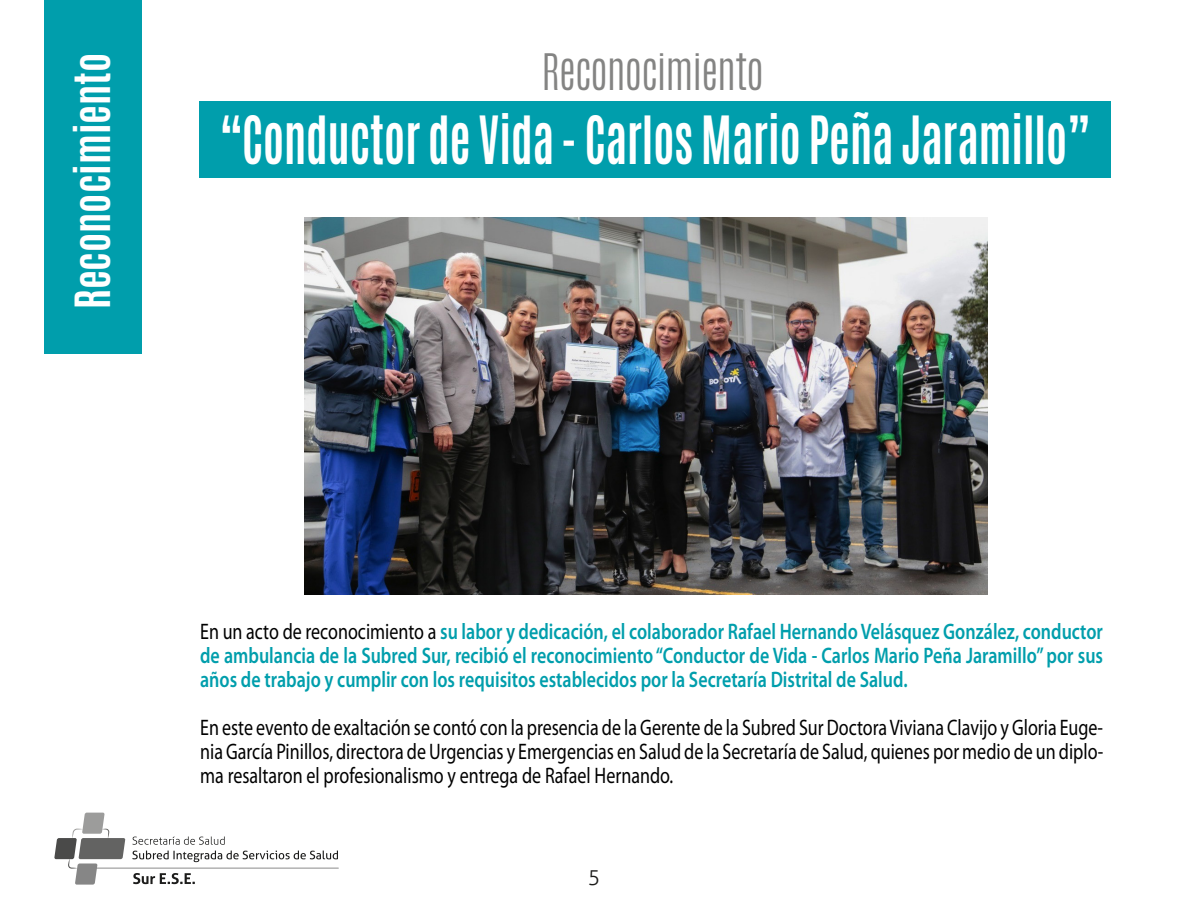
<style>
.page{position:relative;width:1188px;height:918px;background:#fff}
.page>*{position:absolute;margin:0;border:0;box-sizing:border-box;transform-origin:0 0}
.t1{font:700 55.5px "Antonio";color:#fff;scale:.8 1}
.t2{font:300 42px "Antonio";letter-spacing:-.02em;color:#848483}
.t3{font:700 40.5px "Antonio";color:#fff}
.t4{font:600 22.5px/24px "Myriad Pro";color:#009eac;text-align:justify;scale:.8 1}
.t5{font:22.5px/24px "Myriad Pro";color:#000;text-align:justify;scale:.8 1}
.t6{font:300 21px "Aller";color:#1c1c1b}
.s1{font-weight:400;color:#000}
</style>
<div class="page">
<div style="left:44px;top:0;width:98px;height:353px;background:#009eac"></div>
<svg style="left:132px;top:851px;width:206px;height:11px"></svg>
<svg style="left:132px;top:837px;width:93px;height:8px"></svg>
<svg style="left:133px;top:873px;width:62px;height:11px"></svg>
<hr style="left:96px;top:868px;width:243px;height:1px;background:#868686">
<svg style="left:54px;top:813px;width:71px;height:72px"></svg>
<img style="left:304px;top:218px;width:684px;height:377px">
<div style="left:199px;top:101px;width:912px;height:77px;background:#009eac"></div>
<h3 class="t3" style="left:62px;top:309px;width:258px;rotate:-90deg">Reconocimiento</h3>
<h2 class="t2" style="left:542px;top:41px;width:224px">Reconocimiento</h2>
<h1 class="t1" style="left:220px;top:99px;width:1090px">“Conductor de Vida - Carlos Mario Peña Jaramillo”</h1>
<p class="t4" style="left:200px;top:619px;width:1130px"><span class="s1">En un acto de reconocimiento a</span> su labor y dedicación, el colaborador Rafael Hernando Velásquez González, conductor de ambulancia de la Subred Sur, recibió el reconocimiento “Conductor de Vida - Carlos Mario Peña Jaramillo” por sus años de trabajo y cumplir con los requisitos establecidos por la Secretaría Distrital de Salud.</p>
<p class="t5" style="left:200px;top:715px;width:1130px">En este evento de exaltación se contó con la presencia de la Gerente de la Subred Sur Doctora Viviana Clavijo y Gloria Euge&shy;nia García Pinillos, directora de Urgencias y Emergencias en Salud de la Secretaría de Salud, quienes por medio de un diplo&shy;ma resaltaron el profesionalismo y entrega de Rafael Hernando.</p>
<p class="t6" style="left:588px;top:865px;width:14px">5</p>
</div>
